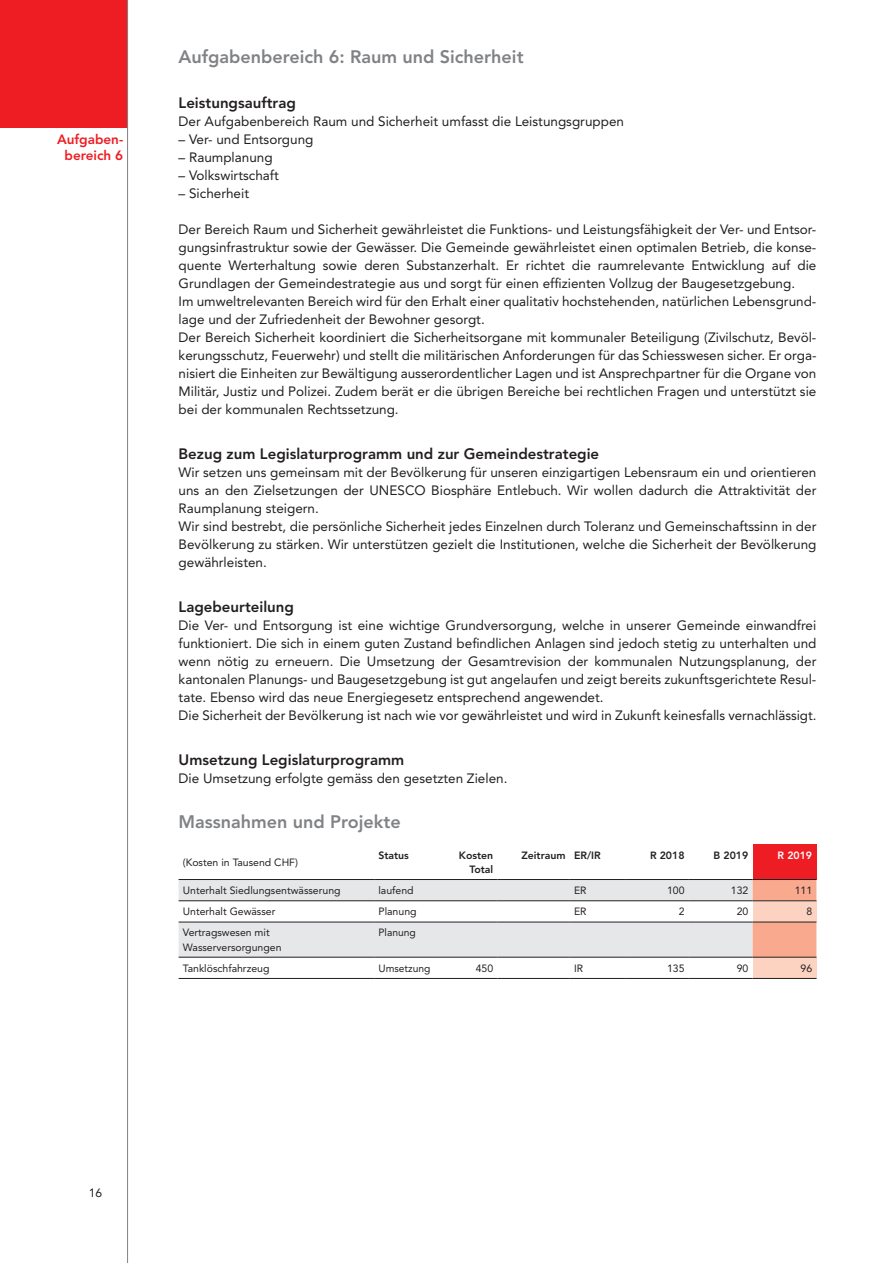
<style>
.page{position:relative;width:893px;height:1263px;background:#fff}
.page>*{position:absolute;margin:0;border:0;box-sizing:border-box;transform-origin:0 0}
.t1{font:800 18px "Avenir";color:#808285}
.t2{font:800 15px "Avenir";color:#231f20}
.t3{font:13.5px/18px "Avenir";color:#231f20}
.t4{font:800 13.5px/16.5px "Avenir";color:#ee1d23;text-align:center}
.t5{font:12px "Avenir";color:#231f20}
.t6{font:10.5px/14.4px "Avenir";color:#231f20}
.t7{font:800 10.5px/14.4px "Avenir";color:#231f20;text-align:right}
.t8{font:800 10.5px "Avenir";color:#fff}
</style>
<div class="page">
<svg style="left:179px;top:977px;width:574px;height:1px"></svg>
<div style="left:753px;top:844px;width:63px;height:35px;background:#ee1d23"></div>
<svg style="left:179px;top:880px;width:637px;height:77px"></svg>
<div style="left:753px;top:901px;width:63px;height:21px;background:#fcd2c0"></div>
<div style="left:753px;top:957px;width:63px;height:21px;background:#fcd2c0"></div>
<hr style="left:179px;top:922px;width:195px;height:1px;background:#231f20">
<hr style="left:374px;top:922px;width:64px;height:1px;background:#231f20">
<hr style="left:438px;top:922px;width:59px;height:1px;background:#231f20">
<hr style="left:497px;top:922px;width:73px;height:1px;background:#231f20">
<hr style="left:570px;top:922px;width:55px;height:1px;background:#231f20">
<hr style="left:625px;top:922px;width:64px;height:1px;background:#231f20">
<hr style="left:689px;top:922px;width:64px;height:1px;background:#231f20">
<hr style="left:753px;top:922px;width:63px;height:1px;background:#231f20">
<hr style="left:179px;top:957px;width:195px;height:1px;background:#231f20">
<hr style="left:374px;top:957px;width:64px;height:1px;background:#231f20">
<hr style="left:438px;top:957px;width:59px;height:1px;background:#231f20">
<hr style="left:497px;top:957px;width:73px;height:1px;background:#231f20">
<hr style="left:570px;top:957px;width:55px;height:1px;background:#231f20">
<hr style="left:625px;top:957px;width:64px;height:1px;background:#231f20">
<hr style="left:689px;top:957px;width:64px;height:1px;background:#231f20">
<hr style="left:753px;top:957px;width:63px;height:1px;background:#231f20">
<hr style="left:179px;top:978px;width:195px;height:1px;background:#231f20">
<hr style="left:374px;top:978px;width:64px;height:1px;background:#231f20">
<hr style="left:438px;top:978px;width:59px;height:1px;background:#231f20">
<hr style="left:497px;top:978px;width:73px;height:1px;background:#231f20">
<hr style="left:570px;top:978px;width:55px;height:1px;background:#231f20">
<hr style="left:625px;top:978px;width:64px;height:1px;background:#231f20">
<hr style="left:689px;top:978px;width:64px;height:1px;background:#231f20">
<hr style="left:753px;top:978px;width:63px;height:1px;background:#231f20">
<hr style="left:179px;top:879px;width:195px;height:1px;background:#231f20">
<hr style="left:374px;top:879px;width:64px;height:1px;background:#231f20">
<hr style="left:438px;top:879px;width:59px;height:1px;background:#231f20">
<hr style="left:497px;top:879px;width:73px;height:1px;background:#231f20">
<hr style="left:570px;top:879px;width:55px;height:1px;background:#231f20">
<hr style="left:625px;top:879px;width:64px;height:1px;background:#231f20">
<hr style="left:689px;top:879px;width:64px;height:1px;background:#231f20">
<hr style="left:753px;top:879px;width:63px;height:1px;background:#231f20">
<hr style="left:179px;top:900px;width:195px;height:1px;background:#231f20">
<hr style="left:374px;top:900px;width:64px;height:1px;background:#231f20">
<hr style="left:438px;top:900px;width:59px;height:1px;background:#231f20">
<hr style="left:497px;top:900px;width:73px;height:1px;background:#231f20">
<hr style="left:570px;top:900px;width:55px;height:1px;background:#231f20">
<hr style="left:625px;top:900px;width:64px;height:1px;background:#231f20">
<hr style="left:689px;top:900px;width:64px;height:1px;background:#231f20">
<hr style="left:753px;top:900px;width:63px;height:1px;background:#231f20">
<div style="left:0;top:0;width:128px;height:128px;background:#ee1d23"></div>
<hr style="left:127px;top:0;width:1px;height:1263px;background:#808285">
<p class="t4" style="left:57px;top:131px;width:68px">Aufgaben&shy;bereich 6</p>
<h1 class="t1" style="left:179px;top:46px;width:347px">Aufgabenbereich 6: Raum und Sicherheit</h1>
<p class="t2" style="left:179px;top:94px;width:119px">Leistungsauftrag</p>
<p class="t3" style="left:179px;top:112px;width:447px">Der Aufgabenbereich Raum und Sicherheit umfasst die Leistungsgruppen</p>
<p class="t3" style="left:179px;top:130px;width:136px">– Ver- und Entsorgung</p>
<p class="t3" style="left:179px;top:148px;width:96px">– Raumplanung</p>
<p class="t3" style="left:179px;top:166px;width:102px">– Volkswirtschaft</p>
<p class="t3" style="left:179px;top:184px;width:72px">– Sicherheit</p>
<p class="t3" style="left:179px;top:220px;width:639px">Der Bereich Raum und Sicherheit gewährleistet die Funktions- und Leistungsfähigkeit der Ver- und Entsor&shy;gungsinfrastruktur sowie der Gewässer. Die Gemeinde gewährleistet einen optimalen Betrieb, die konse&shy;quente Werterhaltung sowie deren Substanzerhalt. Er richtet die raumrelevante Entwicklung auf die Grundlagen der Gemeindestrategie aus und sorgt für einen effizienten Vollzug der Baugesetzgebung.<br>Im umweltrelevanten Bereich wird für den Erhalt einer qualitativ hochstehenden, natürlichen Lebensgrund&shy;lage und der Zufriedenheit der Bewohner gesorgt.<br>Der Bereich Sicherheit koordiniert die Sicherheitsorgane mit kommunaler Beteiligung (Zivilschutz, Bevöl&shy;kerungsschutz, Feuerwehr) und stellt die militärischen Anforderungen für das Schiesswesen sicher. Er orga&shy;nisiert die Einheiten zur Bewältigung ausserordentlicher Lagen und ist Ansprechpartner für die Organe von Militär, Justiz und Polizei. Zudem berät er die übrigen Bereiche bei rechtlichen Fragen und unterstützt sie bei der kommunalen Rechtssetzung.</p>
<p class="t2" style="left:179px;top:445px;width:422px">Bezug zum Legislaturprogramm und zur Gemeindestrategie</p>
<p class="t3" style="left:179px;top:463px;width:639px">Wir setzen uns gemeinsam mit der Bevölkerung für unseren einzigartigen Lebensraum ein und orientieren uns an den Zielsetzungen der UNESCO Biosphäre Entlebuch. Wir wollen dadurch die Attraktivität der Raumplanung steigern.<br>Wir sind bestrebt, die persönliche Sicherheit jedes Einzelnen durch Toleranz und Gemeinschaftssinn in der Bevölkerung zu stärken. Wir unterstützen gezielt die Institutionen, welche die Sicherheit der Bevölkerung gewährleisten.</p>
<p class="t2" style="left:179px;top:598px;width:117px">Lagebeurteilung</p>
<p class="t3" style="left:179px;top:616px;width:639px">Die Ver- und Entsorgung ist eine wichtige Grundversorgung, welche in unserer Gemeinde einwandfrei funktioniert. Die sich in einem guten Zustand befindlichen Anlagen sind jedoch stetig zu unterhalten und wenn nötig zu erneuern. Die Umsetzung der Gesamtrevision der kommunalen Nutzungsplanung, der kantonalen Planungs- und Baugesetzgebung ist gut angelaufen und zeigt bereits zukunftsgerichtete Resul&shy;tate. Ebenso wird das neue Energiegesetz entsprechend angewendet.<br>Die Sicherheit der Bevölkerung ist nach wie vor gewährleistet und wird in Zukunft keinesfalls vernachlässigt.</p>
<p class="t2" style="left:179px;top:751px;width:227px">Umsetzung Legislaturprogramm</p>
<p class="t3" style="left:179px;top:769px;width:330px">Die Umsetzung erfolgte gemäss den gesetzten Zielen.</p>
<h1 class="t1" style="left:179px;top:811px;width:224px">Massnahmen und Projekte</h1>
<p class="t6" style="left:183px;top:855px;width:117px">(Kosten in Tausend CHF)</p>
<p class="t7" style="left:378px;top:848px;width:32px">Status</p>
<p class="t7" style="left:459px;top:848px;width:36px">Kosten<br>Total</p>
<p class="t7" style="left:521px;top:848px;width:81px">Zeitraum ER/IR</p>
<p class="t7" style="left:650px;top:848px;width:36px">R 2018</p>
<p class="t7" style="left:714px;top:848px;width:36px">B 2019</p>
<p class="t8" style="left:778px;top:849px;width:36px">R 2019</p>
<p class="t6" style="left:183px;top:883px;width:159px">Unterhalt Siedlungsentwässerung</p>
<p class="t6" style="left:378px;top:883px;width:37px">laufend</p>
<p class="t6" style="left:574px;top:883px;width:14px">ER</p>
<p class="t6" style="left:667px;top:883px;width:19px">100</p>
<p class="t6" style="left:731px;top:883px;width:19px">132</p>
<p class="t6" style="left:795px;top:883px;width:19px">111</p>
<p class="t6" style="left:183px;top:904px;width:94px">Unterhalt Gewässer</p>
<p class="t6" style="left:378px;top:904px;width:40px">Planung</p>
<p class="t6" style="left:574px;top:904px;width:14px">ER</p>
<p class="t6" style="left:679px;top:904px;width:7px">2</p>
<p class="t6" style="left:737px;top:904px;width:13px">20</p>
<p class="t6" style="left:806px;top:904px;width:7px">8</p>
<p class="t6" style="left:183px;top:925px;width:100px">Vertragswesen mit<br>Wasserversorgungen</p>
<p class="t6" style="left:378px;top:925px;width:39px">Planung</p>
<p class="t6" style="left:183px;top:961px;width:88px">Tanklöschfahrzeug</p>
<p class="t6" style="left:378px;top:961px;width:54px">Umsetzung</p>
<p class="t6" style="left:476px;top:961px;width:19px">450</p>
<p class="t6" style="left:574px;top:961px;width:11px">IR</p>
<p class="t6" style="left:667px;top:961px;width:19px">135</p>
<p class="t6" style="left:737px;top:961px;width:13px">90</p>
<p class="t6" style="left:800px;top:961px;width:13px">96</p>
<p class="t5" style="left:89px;top:1186px;width:15px">16</p>
</div>
